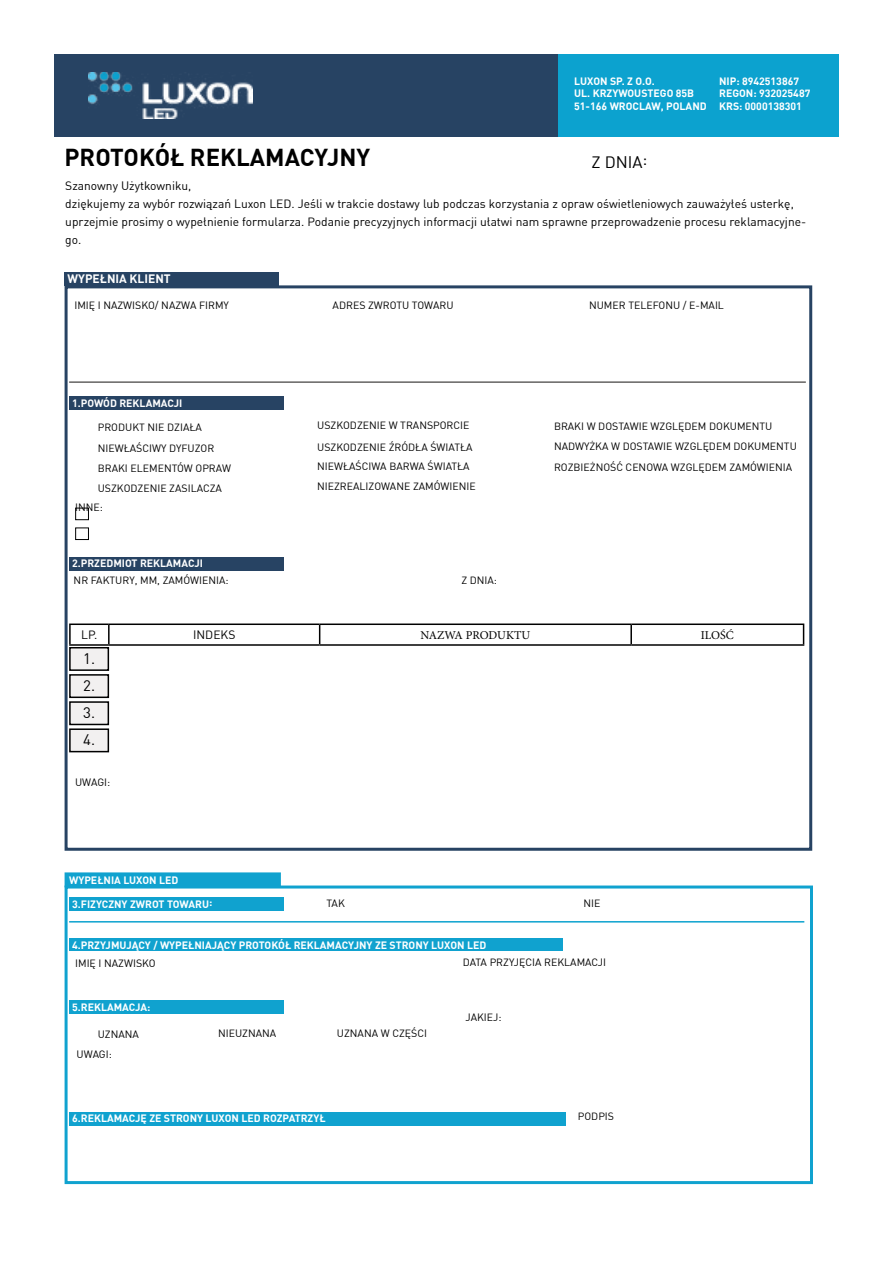
<style>
.page{position:relative;width:893px;height:1263px;background:#fff}
.page>*{position:absolute;margin:0;border:0;box-sizing:border-box;transform-origin:0 0}
.t1{font:700 24px "DIN Pl";color:#000}
.t2{font:16.5px "DIN Pl";color:#000}
.t3{font:15px/27.2px "DIN Pl";color:#000;text-align:justify}
.t4{font:12px/18px "DIN Pl";color:#000}
.t5{font:12px "Minion Pro";color:#000}
.t6{font:700 12px "DIN Pl";color:#fff}
.t7{font:10.5px/19.5px "DIN Pl";color:#000}
.t8{font:700 10.5px/12.6px "DIN Pl";color:#fff}
</style>
<div class="page">
<div style="left:65px;top:285px;width:747px;height:566px;border:3px solid #274363"></div>
<div style="left:54px;top:54px;width:505px;height:83px;background:#274363"></div>
<img style="left:89px;top:73px;width:163px;height:46px">
<div style="left:559px;top:54px;width:280px;height:83px;background:#0ca2cf"></div>
<hr style="left:69px;top:381px;width:737px;height:2px;background:#646362">
<div style="left:69px;top:397px;width:215px;height:13px;background:#274363"></div>
<div style="left:75px;top:508px;width:14px;height:12px;background:#fff;border:1px solid #000"></div>
<div style="left:75px;top:527px;width:14px;height:13px;background:#fff;border:1px solid #000"></div>
<div style="left:69px;top:557px;width:215px;height:13px;background:#274363"></div>
<div style="left:69px;top:897px;width:215px;height:14px;background:#10a2cf"></div>
<div style="left:69px;top:939px;width:493px;height:12px;background:#10a2cf"></div>
<hr style="left:69px;top:623px;width:40px;height:2px;background:#000">
<svg style="left:69px;top:625px;width:2px;height:19px"></svg>
<hr style="left:109px;top:623px;width:211px;height:2px;background:#000">
<svg style="left:108px;top:625px;width:2px;height:19px"></svg>
<hr style="left:320px;top:623px;width:311px;height:2px;background:#000">
<svg style="left:319px;top:625px;width:1px;height:19px"></svg>
<hr style="left:631px;top:623px;width:173px;height:2px;background:#000">
<svg style="left:630px;top:625px;width:2px;height:19px"></svg>
<svg style="left:803px;top:625px;width:1px;height:19px"></svg>
<hr style="left:69px;top:644px;width:40px;height:2px;background:#000">
<hr style="left:109px;top:644px;width:211px;height:2px;background:#000">
<hr style="left:320px;top:644px;width:311px;height:2px;background:#000">
<hr style="left:631px;top:644px;width:173px;height:2px;background:#000">
<hr style="left:69px;top:921px;width:735px;height:1px;background:#0ca2cf">
<div style="left:69px;top:1000px;width:215px;height:14px;background:#10a2cf"></div>
<div style="left:69px;top:1112px;width:497px;height:13px;background:#10a2cf"></div>
<div style="left:65px;top:272px;width:214px;height:13px;background:#274363"></div>
<div style="left:65px;top:885px;width:748px;height:299px;border:3px solid #10a2cf"></div>
<div style="left:65px;top:873px;width:215px;height:14px;background:#10a2cf"></div>
<div style="left:65px;top:872px;width:216px;height:15px;border:2px solid #10a2cf"></div>
<div style="left:70px;top:648px;width:38px;height:22px;background:#f2f0f0"></div>
<div style="left:69px;top:647px;width:40px;height:24px;border:2px solid #000"></div>
<div style="left:70px;top:675px;width:38px;height:22px;background:#f2f0f0"></div>
<div style="left:69px;top:674px;width:40px;height:24px;border:2px solid #000"></div>
<div style="left:70px;top:702px;width:38px;height:22px;background:#f2f0f0"></div>
<div style="left:69px;top:701px;width:40px;height:24px;border:2px solid #000"></div>
<div style="left:70px;top:729px;width:38px;height:23px;background:#f2f0f0"></div>
<div style="left:69px;top:728px;width:40px;height:24px;border:2px solid #000"></div>
<p class="t8" style="left:574px;top:74px;width:134px">LUXON SP. Z O.O.<br>UL. KRZYWOUSTEGO 85B<br>51-166 WROCLAW, POLAND</p>
<p class="t8" style="left:719px;top:74px;width:93px">NIP: 8942513867<br>REGON: 932025487<br>KRS: 0000138301</p>
<h1 class="t1" style="left:65px;top:141px;width:307px">PROTOKÓŁ REKLAMACYJNY</h1>
<p class="t4" style="left:65px;top:176px;width:742px">Szanowny Użytkowniku,<br>dziękujemy za wybór rozwiązań Luxon LED. Jeśli w trakcie dostawy lub podczas korzystania z opraw oświetleniowych zauważyłeś usterkę, uprzejmie prosimy o wypełnienie formularza. Podanie precyzyjnych informacji ułatwi nam sprawne przeprowadzenie procesu reklamacyjne&shy;go.</p>
<h2 class="t2" style="left:591px;top:151px;width:58px">Z DNIA:</h2>
<p class="t6" style="left:68px;top:271px;width:105px">WYPEŁNIA KLIENT</p>
<p class="t7" style="left:74px;top:295px;width:156px">IMIĘ I NAZWISKO/ NAZWA FIRMY</p>
<p class="t7" style="left:333px;top:295px;width:122px">ADRES ZWROTU TOWARU</p>
<p class="t8" style="left:72px;top:397px;width:112px">1.POWÓD REKLAMACJI</p>
<p class="t7" style="left:98px;top:416px;width:118px;line-height:21px">PRODUKT NIE DZIAŁA<br>NIEWŁAŚCIWY DYFUZOR</p>
<p class="t7" style="left:98px;top:458px;width:135px">BRAKI ELEMENTÓW OPRAW</p>
<p class="t7" style="left:98px;top:478px;width:126px">USZKODZENIE ZASILACZA</p>
<p class="t7" style="left:75px;top:497px;width:29px">INNE:</p>
<p class="t8" style="left:72px;top:557px;width:132px">2.PRZEDMIOT REKLAMACJI</p>
<p class="t7" style="left:317px;top:416px;width:154px">USZKODZENIE W TRANSPORCIE</p>
<p class="t7" style="left:317px;top:437px;width:160px">USZKODZENIE ŹRÓDŁA ŚWIATŁA<br>NIEWŁAŚCIWA BARWA ŚWIATŁA<br>NIEZREALIZOWANE ZAMÓWIENIE</p>
<p class="t7" style="left:74px;top:570px;width:156px">NR FAKTURY, MM, ZAMÓWIENIA:</p>
<p class="t7" style="left:461px;top:570px;width:37px">Z DNIA:</p>
<p class="t7" style="left:589px;top:295px;width:136px">NUMER TELEFONU / E-MAIL</p>
<p class="t7" style="left:554px;top:416px;width:244px;line-height:20.2px">BRAKI W DOSTAWIE WZGLĘDEM DOKUMENTU<br>NADWYŻKA W DOSTAWIE WZGLĘDEM DOKUMENTU<br>ROZBIEŻNOŚĆ CENOWA WZGLĘDEM ZAMÓWIENIA</p>
<p class="t4" style="left:81px;top:625px;width:18px">LP.</p>
<p class="t4" style="left:193px;top:625px;width:44px">INDEKS</p>
<p class="t5" style="left:420px;top:627px;width:111px">NAZWA PRODUKTU</p>
<p class="t5" style="left:701px;top:627px;width:35px">ILOŚĆ</p>
<h3 class="t3" style="left:83px;top:644px;width:13px">1.<br>2.<br>3.<br>4.</h3>
<p class="t7" style="left:75px;top:772px;width:37px">UWAGI:</p>
<p class="t8" style="left:69px;top:874px;width:111px">WYPEŁNIA LUXON LED</p>
<p class="t7" style="left:326px;top:893px;width:20px">TAK</p>
<p class="t7" style="left:584px;top:893px;width:18px">NIE</p>
<p class="t8" style="left:72px;top:897px;width:142px">3.FIZYCZNY ZWROT TOWARU:</p>
<p class="t8" style="left:72px;top:938px;width:416px">4.PRZYJMUJĄCY / WYPEŁNIAJĄCY PROTOKÓŁ REKLAMACYJNY ZE STRONY LUXON LED</p>
<p class="t7" style="left:75px;top:953px;width:82px">IMIĘ I NAZWISKO</p>
<p class="t8" style="left:72px;top:1000px;width:80px">5.REKLAMACJA:</p>
<p class="t7" style="left:98px;top:1024px;width:43px">UZNANA</p>
<p class="t7" style="left:218px;top:1023px;width:60px">NIEUZNANA</p>
<p class="t7" style="left:337px;top:1023px;width:92px">UZNANA W CZĘŚCI</p>
<p class="t7" style="left:77px;top:1044px;width:37px">UWAGI:</p>
<p class="t8" style="left:72px;top:1112px;width:255px">6.REKLAMACJĘ ZE STRONY LUXON LED ROZPATRZYŁ</p>
<p class="t7" style="left:463px;top:952px;width:145px">DATA PRZYJĘCIA REKLAMACJI</p>
<p class="t7" style="left:466px;top:1007px;width:37px">JAKIEJ:</p>
<p class="t7" style="left:578px;top:1106px;width:38px">PODPIS</p>
</div>
